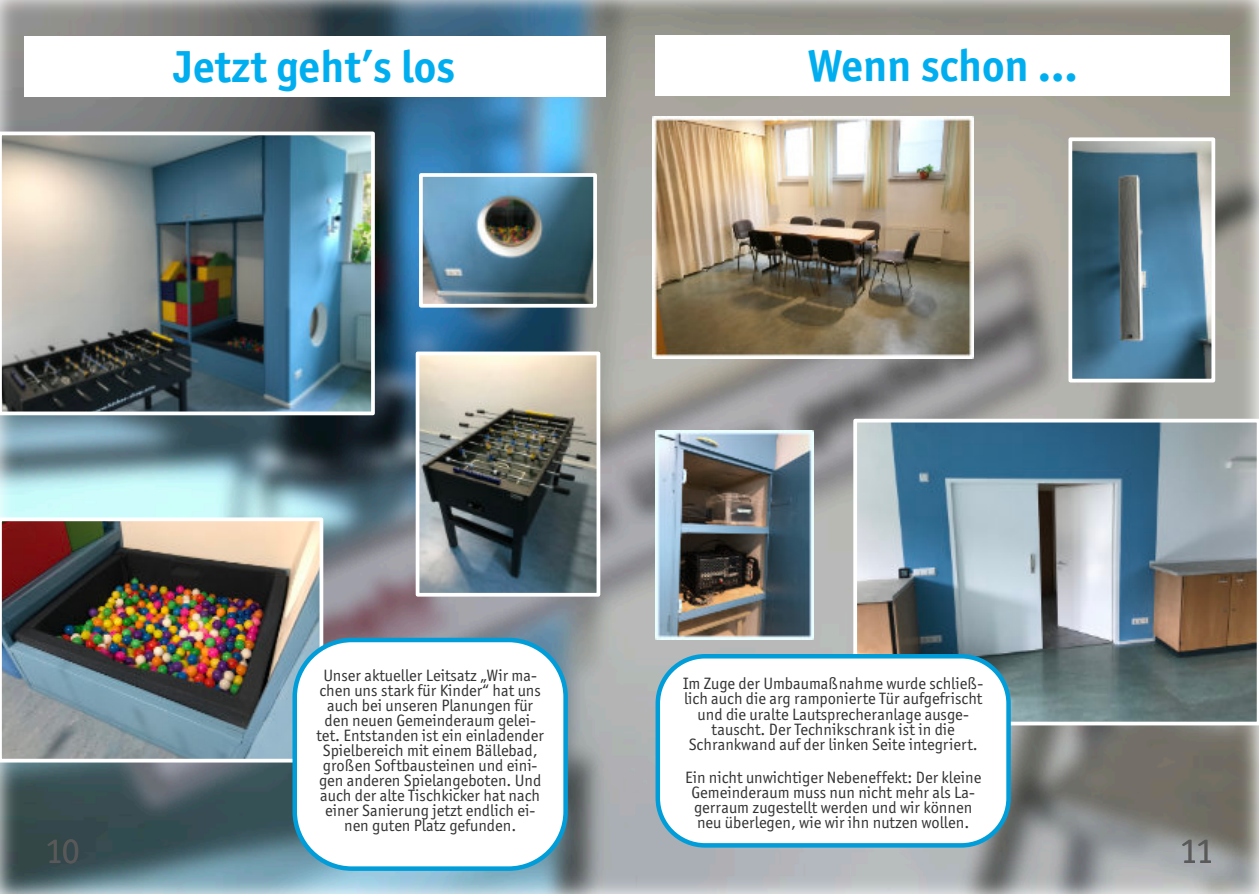
<style>
.page{position:relative;width:1259px;height:894px;background:#fff}
.page>*{position:absolute;margin:0;border:0;box-sizing:border-box;transform-origin:0 0}
.t1{font:700 45px "Officina Sans ITC Std";color:#00aeef}
.t2{font:36px "Officina Sans ITC Std";color:#595959}
.t3{font:16.5px/15px "Officina Sans ITC Std";color:#333;text-align:center}
</style>
<div class="page">
<img style="left:0;top:1px;width:1258px;height:892px">
<div style="left:24px;top:37px;width:582px;height:60px;background:#fff"></div>
<div style="left:655px;top:35px;width:575px;height:60px;background:#fff"></div>
<img style="left:0;top:517px;width:323px;height:245px">
<img style="left:421px;top:356px;width:174px;height:235px">
<div style="left:416px;top:351px;width:184px;height:245px;border:4px solid #fff"></div>
<img style="left:1073px;top:142px;width:137px;height:235px">
<div style="left:1068px;top:137px;width:147px;height:245px;border:4px solid #fff"></div>
<img style="left:853px;top:418px;width:405px;height:307px">
<img style="left:656px;top:430px;width:157px;height:209px">
<img style="left:653px;top:116px;width:320px;height:242px">
<img style="left:424px;top:178px;width:168px;height:124px">
<div style="left:419px;top:173px;width:178px;height:134px;border:4px solid #fff"></div>
<img style="left:0;top:131px;width:375px;height:284px">
<div style="left:292px;top:637px;width:276px;height:233px;background:#fff;border:4px solid #009dd9;border-radius:57px"></div>
<div style="left:656px;top:653px;width:355px;height:194px;background:#fff;border:4px solid #009dd9;border-radius:47px"></div>
<h1 class="t1" style="left:174px;top:39px;width:283px">Jetzt geht’s los</h1>
<h1 class="t1" style="left:807px;top:37px;width:272px">Wenn schon …</h1>
<p class="t3" style="left:316px;top:667px;width:229px">Unser aktueller Leitsatz „Wir ma&shy;chen uns stark für Kinder“ hat uns auch bei unseren Planungen für den neuen Gemeinderaum gelei&shy;tet. Entstanden ist ein einladender<br>Spielbereich mit einem Bällebad, großen Softbausteinen und eini&shy;gen anderen Spielangeboten. Und auch der alte Tischkicker hat nach einer Sanierung jetzt endlich ei&shy;nen guten Platz gefunden.</p>
<p class="t3" style="left:683px;top:676px;width:302px">Im Zuge der Umbaumaßnahme wurde schließ&shy;lich auch die arg ramponierte Tür aufgefrischt und die uralte Lautsprecheranlage ausge&shy;tauscht. Der Technikschrank ist in die Schrankwand auf der linken Seite integriert.</p>
<p class="t3" style="left:685px;top:769px;width:298px">Ein nicht unwichtiger Nebeneffekt: Der kleine Gemeinderaum muss nun nicht mehr als La&shy;gerraum zugestellt werden und wir können neu überlegen, wie wir ihn nutzen wollen.</p>
<h2 class="t2" style="left:45px;top:829px;width:36px">10</h2>
<h2 class="t2" style="left:1180px;top:829px;width:36px">11</h2>
</div>
